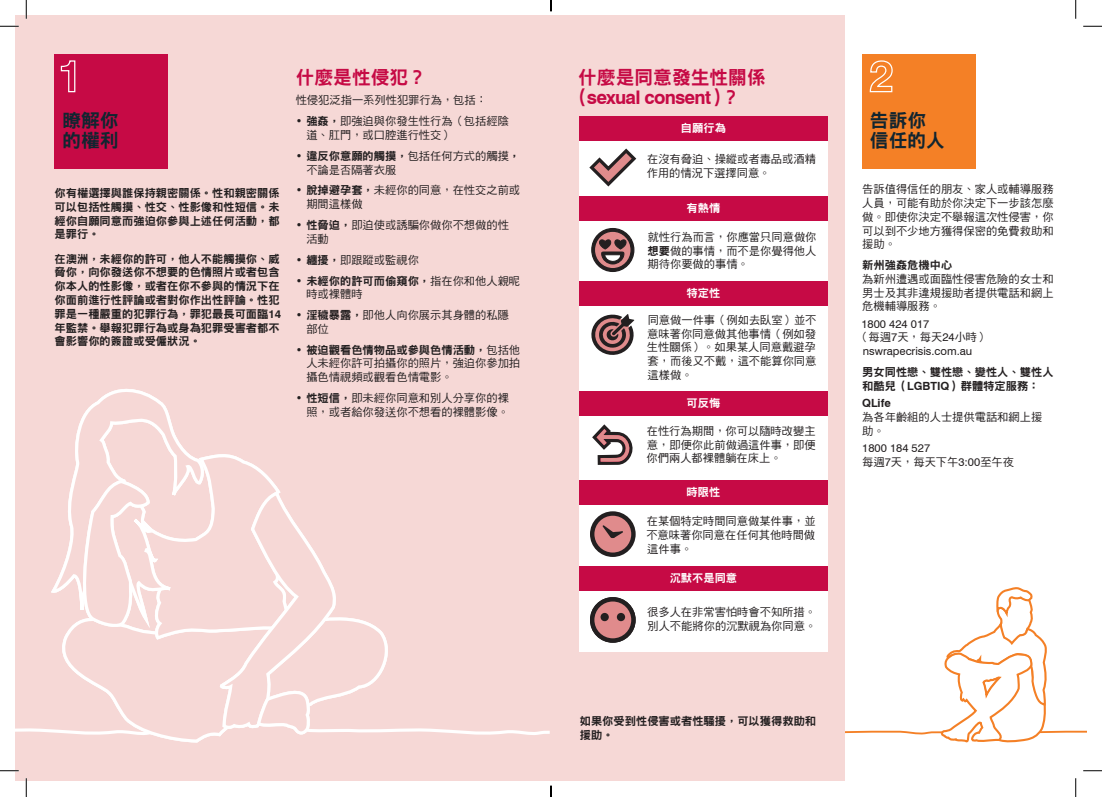
<style>
.page{position:relative;width:1102px;height:797px;background:#fff}
.page>*{position:absolute;margin:0;border:0;box-sizing:border-box;transform-origin:0 0}
.body{font:18.75px/20px "DF Hei Std W9";color:#c60a45}
.body-2{font:18.75px/20px "DF Hei Std W9";color:#112530}
.CorrectBullets{font:11.25px/13.8px "DF Hei Std W5";color:#231f20}
.CorrectBullets-2{font:11.25px/13.8px "DF Hei Std W9";color:#231f20}
.CorrectBullets-3{font:11.25px/13.8px "Swiss 721 BT";color:#231f20}
.CorrectBullets-4{font:11.25px "DF Hei Std W9";color:#fff}
.s1{font-family:"Swiss 721 BT";font-weight:700}
.s2{font-family:"Swiss 721 BT"}
.s3{font-family:"DF Hei Std W9"}
.s4{font-family:"DF Hei Std W5"}
</style>
<div class="page">
<div style="left:862px;top:55px;width:113px;height:114px;background:#f48026"></div>
<svg style="left:869px;top:60px;width:24px;height:33px"></svg>
<svg style="left:845px;top:587px;width:241px;height:156px"></svg>
<div style="left:16px;top:16px;width:829px;height:765px;background:#f6d8d6"></div>
<div style="left:55px;top:55px;width:113px;height:114px;background:#c60a45"></div>
<svg style="left:60px;top:60px;width:16px;height:33px"></svg>
<div style="left:579px;top:116px;width:248px;height:89px;background:#fff"></div>
<div style="left:579px;top:116px;width:248px;height:24px;background:#c60a45"></div>
<div style="left:579px;top:196px;width:248px;height:92px;background:#fff"></div>
<div style="left:579px;top:196px;width:248px;height:24px;background:#c60a45"></div>
<div style="left:579px;top:285px;width:248px;height:120px;background:#fff"></div>
<div style="left:579px;top:281px;width:248px;height:24px;background:#c60a45"></div>
<svg style="left:591px;top:314px;width:44px;height:41px"></svg>
<svg style="left:591px;top:228px;width:44px;height:44px"></svg>
<svg style="left:589px;top:148px;width:48px;height:39px"></svg>
<svg style="left:153px;top:735px;width:68px;height:8px"></svg>
<svg style="left:85px;top:389px;width:83px;height:23px"></svg>
<svg style="left:16px;top:412px;width:534px;height:323px"></svg>
<div style="left:579px;top:392px;width:248px;height:88px;background:#fff"></div>
<div style="left:579px;top:391px;width:248px;height:24px;background:#c60a45"></div>
<div style="left:579px;top:481px;width:248px;height:90px;background:#fff"></div>
<div style="left:579px;top:480px;width:248px;height:24px;background:#c60a45"></div>
<div style="left:579px;top:567px;width:248px;height:85px;background:#fff"></div>
<div style="left:579px;top:566px;width:248px;height:24px;background:#c60a45"></div>
<svg style="left:590px;top:597px;width:46px;height:46px"></svg>
<div style="left:616px;top:613px;width:9px;height:8px;border:2px solid #231f20;border-radius:50%"></div>
<svg style="left:590px;top:511px;width:46px;height:46px"></svg>
<svg style="left:592px;top:424px;width:41px;height:41px"></svg>
<svg style="left:0;top:25px;width:19px;height:2px"></svg>
<svg style="left:1083px;top:25px;width:18px;height:2px"></svg>
<svg style="left:0;top:770px;width:19px;height:1px"></svg>
<svg style="left:1083px;top:770px;width:18px;height:1px"></svg>
<svg style="left:25px;top:0;width:2px;height:19px"></svg>
<svg style="left:25px;top:778px;width:2px;height:19px"></svg>
<svg style="left:1075px;top:0;width:1px;height:19px"></svg>
<svg style="left:1075px;top:778px;width:1px;height:19px"></svg>
<svg style="left:550px;top:785px;width:1px;height:12px"></svg>
<p class="body-2" style="left:62px;top:110px;width:58px">瞭解你的權利</p>
<p class="CorrectBullets-2" style="left:55px;top:186px;width:226px;text-align:justify">你有權選擇與誰保持親密關係。性和親密關係可以包括性觸摸、性交、性影像和性短信。未經你自願同意而強迫你參與上述任何活動，都是罪行。</p>
<p class="CorrectBullets-2" style="left:55px;top:252px;width:228px">在澳洲，未經你的許可，他人不能觸摸你、威脅你，向你發送你不想要的色情照片或者包含你本人的性影像，或者在你不參與的情況下在你面前進行性評論或者對你作出性評論。性犯罪是一種嚴重的犯罪行為，罪犯最長可面臨<span class="s1">14</span>年監禁。舉報犯罪行為或身為犯罪受害者都不會影響你的簽證或受僱狀況。</p>
<p class="body" style="left:296px;top:67px;width:133px">什麼是性侵犯？</p>
<p class="CorrectBullets" style="left:296px;top:93px;width:193px">性侵犯泛指一系列性犯罪行為，包括：</p>
<p class="CorrectBullets" style="left:306px;top:114px;width:204px;text-indent:-11px"><span class="s2">•</span> <span class="s3">強姦，</span>即強迫與你發生性行為（包括經陰道、肛門，或口腔進行性交）</p>
<p class="CorrectBullets" style="left:306px;top:149px;width:215px;text-indent:-11px"><span class="s2">•</span> <span class="s3">違反你意願的觸摸，</span>包括任何方式的觸摸<span class="s3">，</span>不論是否隔著衣服</p>
<p class="CorrectBullets" style="left:306px;top:183px;width:215px;text-indent:-11px"><span class="s2">•</span> <span class="s3">脫掉避孕套，</span>未經你的同意，在性交之前或期間這樣做</p>
<p class="CorrectBullets" style="left:306px;top:218px;width:204px;text-indent:-11px"><span class="s2">•</span> <span class="s3">性脅迫，</span>即迫使或誘騙你做你不想做的性活動</p>
<p class="CorrectBullets" style="left:296px;top:252px;width:125px"><span class="s2">•</span> <span class="s3">纏擾，</span>即跟蹤或監視你</p>
<p class="CorrectBullets" style="left:306px;top:273px;width:215px;text-indent:-11px"><span class="s2">•</span> <span class="s3">未經你的許可而偷窺你，</span>指在你和他人親昵時或裸體時</p>
<p class="CorrectBullets" style="left:306px;top:308px;width:204px;text-indent:-11px"><span class="s2">•</span> <span class="s3">淫穢暴露，</span>即他人向你展示其身體的私隱部位</p>
<p class="CorrectBullets" style="left:306px;top:342px;width:215px;text-align:justify;text-indent:-11px"><span class="s2">•</span> <span class="s3">被迫觀看色情物品或參與色情活動，</span>包括他人未經你許可拍攝你的照片，強迫你參加拍攝色情視頻或觀看色情電影。</p>
<p class="CorrectBullets" style="left:296px;top:391px;width:215px;text-align:right"><span class="s2">•</span> <span class="s3">性短信，</span>即未經你同意和別人分享你的裸照，或者給你發送你不想看的裸體影像。</p>
<p class="body" style="left:571px;top:67px;width:196px;text-indent:7px">什麼是同意發生性關係（<span class="s1">sexual consent</span>）？</p>
<p class="CorrectBullets-4" style="left:681px;top:122px;width:46px">自願行為</p>
<p class="CorrectBullets" style="left:646px;top:152px;width:171px">在沒有脅迫、操縱或者毒品或酒精作用的情況下選擇同意。</p>
<p class="CorrectBullets-4" style="left:686px;top:202px;width:35px">有熱情</p>
<p class="CorrectBullets" style="left:647px;top:230px;width:170px;text-align:justify">就性行為而言，你應當只同意做你<span class="s3">想要</span>做的事情，而不是你覺得他人期待你要做的事情。</p>
<p class="CorrectBullets-4" style="left:686px;top:287px;width:35px">特定性</p>
<p class="CorrectBullets" style="left:647px;top:313px;width:171px;text-align:justify">同意做一件事（例如去臥室）並不意味著你同意做其他事情（例如發生性關係）。如果某人同意戴避孕套，而後又不戴，這不能算你同意這樣做。</p>
<p class="CorrectBullets-4" style="left:686px;top:397px;width:35px">可反悔</p>
<p class="CorrectBullets" style="left:646px;top:424px;width:171px;text-align:justify">在性行為期間，你可以隨時改變主意，即便你此前做過這件事，即便你們兩人都裸體躺在床上。</p>
<p class="CorrectBullets-4" style="left:686px;top:486px;width:35px">時限性</p>
<p class="CorrectBullets" style="left:646px;top:514px;width:171px;text-align:justify">在某個特定時間同意做某件事，並不意味著你同意在任何其他時間做這件事。</p>
<p class="CorrectBullets-4" style="left:669px;top:572px;width:69px">沉默不是同意</p>
<p class="CorrectBullets" style="left:647px;top:604px;width:170px">很多人在非常害怕時會不知所措。別人不能將你的沉默視為你同意。</p>
<p class="CorrectBullets-2" style="left:579px;top:714px;width:238px">如果你受到性侵害或者性騷擾，可以獲得救助和援助。</p>
<p class="body-2" style="left:869px;top:110px;width:76px">告訴你信任的人</p>
<p class="CorrectBullets" style="left:862px;top:182px;width:193px;text-align:justify">告訴值得信任的朋友、家人或輔導服務人員，可能有助於你決定下一步該怎麼做。即使你決定不舉報這次性侵害，你可以到不少地方獲得保密的免費救助和援助。</p>
<p class="CorrectBullets" style="left:862px;top:258px;width:193px"><span class="s3">新州強姦危機中心<br></span>為新州遭遇或面臨性侵害危險的女士和男士及其非違規援助者提供電話和網上危機輔導服務。</p>
<p class="CorrectBullets-3" style="left:861px;top:317px;width:69px">1800 424 017</p>
<p class="CorrectBullets" style="left:857px;top:330px;width:133px">（每週<span class="s2">7</span>天，每天<span class="s2">24</span>小時）</p>
<p class="CorrectBullets-3" style="left:862px;top:344px;width:111px">nswrapecrisis.com.au</p>
<p class="CorrectBullets-2" style="left:862px;top:365px;width:193px">男女同性戀、雙性戀、變性人、雙性人和酷兒（<span class="s1">LGBTIQ</span>）群體特定服務：</p>
<p class="CorrectBullets" style="left:862px;top:396px;width:181px"><span class="s1">QLife<br></span>為各年齡組的人士提供電話和網上援助。</p>
<p class="CorrectBullets-3" style="left:862px;top:441px;width:153px">1800 184 527<br><span class="s4">每週</span>7<span class="s4">天，每天下午</span>3:00<span class="s4">至午夜</span></p>
</div>
